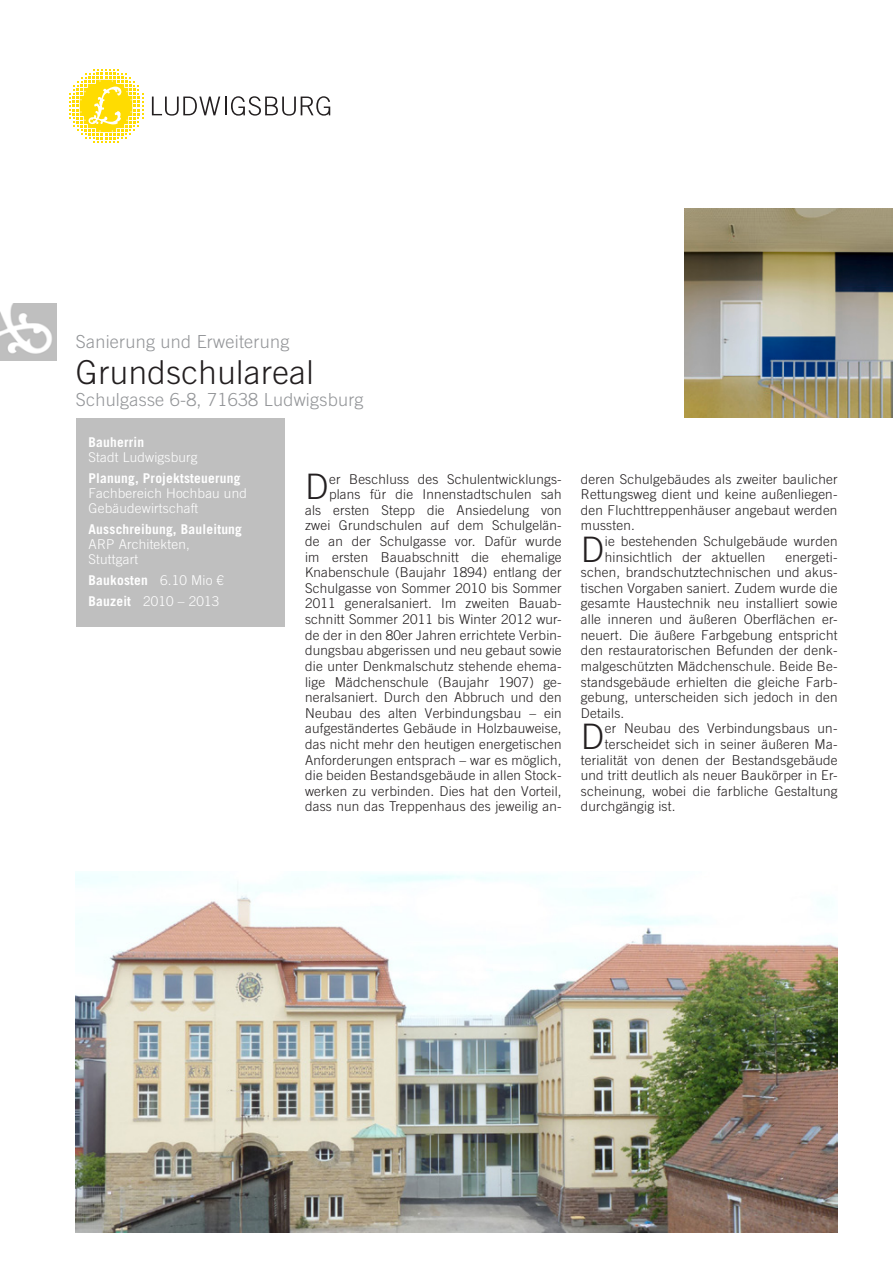
<style>
.page{position:relative;width:893px;height:1263px;background:#fff}
.page>*{position:absolute;margin:0;border:0;box-sizing:border-box;transform-origin:0 0}
.t1{font:300 35.1px "Ludwigsburg Trade Gothic";color:#231f20}
.t2{font:300 33px "Ludwigsburg Trade Gothic";color:#231f20}
.t3{font:300 18px "Ludwigsburg Trade Gothic";color:#939598}
.t4{font:300 13.5px/15.6px "Ludwigsburg Trade Gothic";color:#231f20;text-align:justify}
.t5{font:300 13.5px/15px "Ludwigsburg Trade Gothic";color:#fff}
.t6{font:700 13.5px "Ludwigsburg Trade Gothic";color:#fff}
.s1{font-weight:700}
.s2{font-weight:300}
</style>
<div class="page">
<svg style="left:69px;top:69px;width:74px;height:74px"></svg>
<svg style="left:152px;top:96px;width:178px;height:20px"></svg>
<img style="left:684px;top:209px;width:209px;height:208px">
<div style="left:76px;top:418px;width:208px;height:209px;background:#bfbfbf"></div>
<img style="left:0;top:304px;width:57px;height:57px">
<img style="left:76px;top:872px;width:762px;height:360px">
<p class="t3" style="left:76px;top:331px;width:215px">Sanierung und Erweiterung</p>
<p class="t2" style="left:76px;top:353px;width:240px">Grundschulareal</p>
<p class="t3" style="left:76px;top:389px;width:290px">Schulgasse 6-8, 71638 Ludwigsburg</p>
<p class="t5" style="left:89px;top:434px;width:111px"><span class="s1">Bauherrin<br></span>Stadt Ludwigsburg</p>
<p class="t6" style="left:89px;top:469px;width:154px">Planung, Projektsteuerung</p>
<p class="t5" style="left:89px;top:485px;width:160px">Fachbereich Hochbau und</p>
<p class="t5" style="left:89px;top:500px;width:111px">Gebäudewirtschaft</p>
<p class="t6" style="left:89px;top:520px;width:155px">Ausschreibung, Bauleitung</p>
<p class="t5" style="left:89px;top:536px;width:103px">ARP Architekten,<br>Stuttgart</p>
<p class="t6" style="left:89px;top:571px;width:137px">Baukosten <span class="s2">6.10 Mio €</span></p>
<p class="t5" style="left:89px;top:593px;width:133px"><span class="s1">Bauzeit</span> 2010 – 2013</p>
<p class="t4" style="left:305px;top:471px;width:258px;text-align:right">er Beschluss des Schulentwicklungs&shy;plans für die Innenstadtschulen sah<br>als ersten Stepp die Ansiedelung von zwei Grundschulen auf dem Schulgelän&shy;de an der Schulgasse vor. Dafür wurde im ersten Bauabschnitt die ehemalige</p>
<p class="t4" style="left:305px;top:564px;width:258px">Knabenschule (Baujahr 1894) entlang der Schulgasse von Sommer 2010 bis Sommer 2011 generalsaniert. Im zweiten Bauab&shy;schnitt Sommer 2011 bis Winter 2012 wur&shy;de der in den 80er Jahren errichtete Verbin&shy;dungsbau abgerissen und neu gebaut sowie die unter Denkmalschutz stehende ehema&shy;lige Mädchenschule (Baujahr 1907) ge&shy;neralsaniert. Durch den Abbruch und den Neubau des alten Verbindungsbau – ein aufgeständertes Gebäude in Holzbauweise, das nicht mehr den heutigen energetischen Anforderungen entsprach – war es möglich, die beiden Bestandsgebäude in allen Stock&shy;werken zu verbinden. Dies hat den Vorteil, dass nun das Treppenhaus des jeweilig an-</p>
<p class="t1" style="left:305px;top:466px;width:25px">D</p>
<p class="t4" style="left:581px;top:471px;width:258px">deren Schulgebäudes als zweiter baulicher Rettungsweg dient und keine außenliegen&shy;den Fluchttreppenhäuser angebaut werden mussten.</p>
<p class="t1" style="left:581px;top:528px;width:25px">D</p>
<p class="t4" style="left:605px;top:533px;width:234px">ie bestehenden Schulgebäude wurden hinsichtlich der aktuellen</p>
<p class="t4" style="left:581px;top:549px;width:258px;text-indent:205px">energeti&shy;schen, brandschutztechnischen und akus&shy;tischen Vorgaben saniert. Zudem wurde die gesamte Haustechnik neu installiert sowie alle inneren und äußeren Oberflächen er&shy;neuert. Die äußere Farbgebung entspricht den restauratorischen Befunden der denk&shy;malgeschützten Mädchenschule. Beide Be&shy;standsgebäude erhielten die gleiche Farb&shy;gebung, unterscheiden sich jedoch in den Details.</p>
<p class="t1" style="left:581px;top:716px;width:25px">D</p>
<p class="t4" style="left:605px;top:720px;width:234px">er Neubau des Verbindungsbaus un-</p>
<p class="t4" style="left:605px;top:736px;width:234px">terscheidet sich in seiner äußeren Ma-</p>
<p class="t4" style="left:581px;top:752px;width:258px">terialität von denen der Bestandsgebäude</p>
<p class="t4" style="left:581px;top:767px;width:258px">und tritt deutlich als neuer Baukörper in Er-</p>
<p class="t4" style="left:581px;top:783px;width:258px">scheinung, wobei die farbliche Gestaltung</p>
<p class="t4" style="left:581px;top:798px;width:96px">durchgängig ist.</p>
</div>
